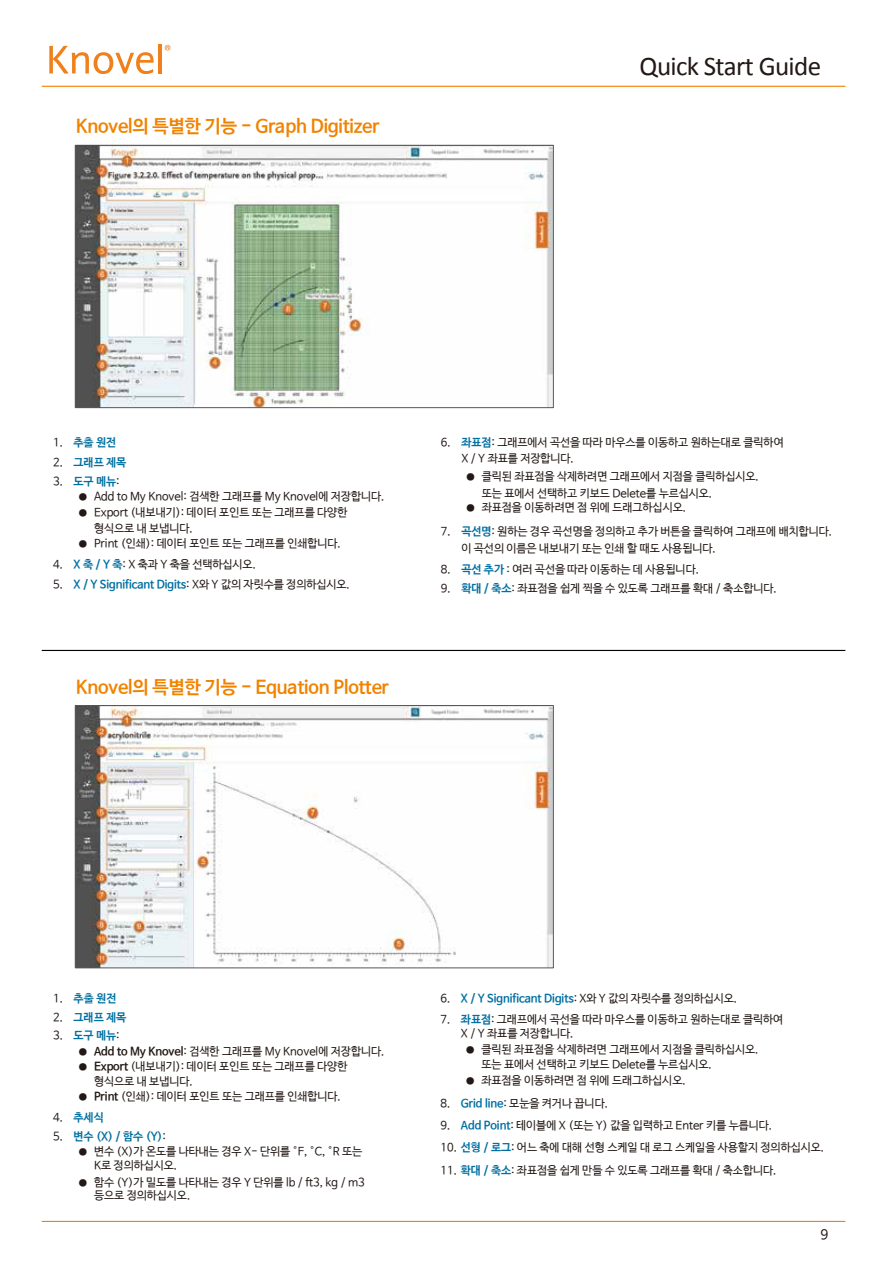
<style>
.page{position:relative;width:893px;height:1263px;background:#fff}
.page>*{position:absolute;margin:0;border:0;box-sizing:border-box;transform-origin:0 0}
.t1{font:27px "Calibri";letter-spacing:-.025em;color:#221815}
.t2{font:700 18.15px "Nanum Barun Gothic";letter-spacing:-.005em;color:#f08300}
.t3{font:13.5px "Nanum Barun Gothic";color:#221815}
.t4{font:11.25px/16.5px "Nanum Barun Gothic";letter-spacing:-.005em;color:#221815}
.t5{font:700 11.25px "Nanum Barun Gothic";letter-spacing:-.005em;color:#0070a2}
.s1{font-weight:400;color:#221815}
.s2{font-family:"Adobe Myungjo Std";font-weight:500;font-size:8.25px}
.s3{font-weight:700;color:#0070a2}
.s4{font-weight:700}
</style>
<div class="page">
<hr style="left:42px;top:86px;width:803px;height:1px;background:#f08300">
<img style="left:77px;top:147px;width:475px;height:259px">
<div style="left:75px;top:145px;width:479px;height:263px;border:1px solid #595757"></div>
<img style="left:77px;top:707px;width:475px;height:259px">
<div style="left:75px;top:705px;width:479px;height:263px;border:1px solid #595757"></div>
<hr style="left:42px;top:1221px;width:803px;height:1px;background:#f08300">
<hr style="left:42px;top:650px;width:803px;height:1px;background:#040000">
<svg style="left:49px;top:46px;width:105px;height:28px"></svg>
<hr style="left:158px;top:44px;width:4px;height:29px;background:#ef801b">
<svg style="left:165px;top:45px;width:5px;height:6px"></svg>
<h2 class="t2" style="left:76px;top:117px;width:305px">Knovel의 특별한 기능 - Graph Digitizer</h2>
<h1 class="t1" style="left:640px;top:49px;width:183px">Quick Start Guide</h1>
<p class="t5" style="left:53px;top:436px;width:65px"><span class="s1">1.</span> 추출 원전</p>
<p class="t5" style="left:53px;top:457px;width:75px"><span class="s1">2.</span> 그래프 제목</p>
<p class="t5" style="left:53px;top:476px;width:68px"><span class="s1">3.</span> 도구 메뉴<span class="s1">:</span></p>
<p class="t4" style="left:79px;top:489px;width:307px"><span class="s2">●</span> Add to My Knovel: 검색한 그래프를 My Knovel에 저장합니다.</p>
<p class="t4" style="left:94px;top:504px;width:255px;text-indent:-15px"><span class="s2">●</span> Export (내보내기): 데이터 포인트 또는 그래프를 다양한 형식으로 내 보냅니다.</p>
<p class="t4" style="left:79px;top:536px;width:264px"><span class="s2">●</span> Print (인쇄): 데이터 포인트 또는 그래프를 인쇄합니다.</p>
<p class="t4" style="left:53px;top:556px;width:204px">4. <span class="s3">X 축 / Y 축</span>: X 축과 Y 축을 선택하십시오.</p>
<p class="t5" style="left:53px;top:579px;width:298px"><span class="s1">5.</span> X / Y Significant Digits<span class="s1">: X와 Y 값의 자릿수를 정의하십시오.</span></p>
<h2 class="t2" style="left:76px;top:677px;width:314px">Knovel의 특별한 기능 - Equation Plotter</h2>
<p class="t4" style="left:461px;top:434px;width:324px;text-indent:-20px">6. <span class="s3">좌표점</span>: 그래프에서 곡선을 따라 마우스를 이동하고 원하는대로 클릭하여<br>X / Y 좌표를 저장합니다.</p>
<p class="t4" style="left:482px;top:469px;width:279px;text-indent:-15px"><span class="s2">●</span> 클릭된 좌표점을 삭제하려면 그래프에서 지점을 클릭하십시오. 또는 표에서 선택하고 키보드 Delete를 누르십시오.</p>
<p class="t4" style="left:466px;top:500px;width:221px"><span class="s2">●</span> 좌표점을 이동하려면 점 위에 드래그하십시오.</p>
<p class="t4" style="left:461px;top:524px;width:372px;text-indent:-20px">7. <span class="s3">곡선명</span>: 원하는 경우 곡선명을 정의하고 추가 버튼을 클릭하여 그래프에 배치합니다. 이 곡선의 이름은 내보내기 또는 인쇄 할 때도 사용됩니다.</p>
<p class="t4" style="left:441px;top:561px;width:260px">8. <span class="s3">곡선 추가</span> : 여러 곡선을 따라 이동하는 데 사용됩니다.</p>
<p class="t4" style="left:441px;top:580px;width:337px">9. <span class="s3">확대 / 축소</span>: 좌표점을 쉽게 찍을 수 있도록 그래프를 확대 / 축소합니다.</p>
<p class="t5" style="left:53px;top:992px;width:65px"><span class="s1">1.</span> 추출 원전</p>
<p class="t5" style="left:53px;top:1011px;width:75px"><span class="s1">2.</span> 그래프 제목</p>
<p class="t5" style="left:53px;top:1030px;width:68px"><span class="s1">3.</span> 도구 메뉴<span class="s1">:</span></p>
<p class="t4" style="left:79px;top:1043px;width:307px"><span class="s2">●</span> <span class="s4">Add to My Knovel</span>: 검색한 그래프를 My Knovel에 저장합니다.</p>
<p class="t4" style="left:94px;top:1059px;width:255px;line-height:14.9px;text-indent:-15px"><span class="s2">●</span> <span class="s4">Export</span> (내보내기): 데이터 포인트 또는 그래프를 다양한 형식으로 내 보냅니다.</p>
<p class="t4" style="left:79px;top:1088px;width:264px"><span class="s2">●</span> <span class="s4">Print</span> (인쇄): 데이터 포인트 또는 그래프를 인쇄합니다.</p>
<p class="t5" style="left:53px;top:1112px;width:52px"><span class="s1">4.</span> 추세식</p>
<p class="t5" style="left:53px;top:1131px;width:114px"><span class="s1">5.</span> 변수 (X) / 함수 (Y)<span class="s1">:</span></p>
<p class="t4" style="left:94px;top:1145px;width:270px;line-height:13.5px;text-indent:-15px"><span class="s2">●</span> 변수 (X)가 온도를 나타내는 경우 X- 단위를 °F, °C, °R 또는<br>K로 정의하십시오.</p>
<p class="t4" style="left:94px;top:1176px;width:272px;line-height:13.5px;text-indent:-15px"><span class="s2">●</span> 함수 (Y)가 밀도를 나타내는 경우 Y 단위를 lb / ft3, kg / m3 등으로 정의하십시오.</p>
<p class="t5" style="left:440px;top:992px;width:298px"><span class="s1">6.</span> X / Y Significant Digits<span class="s1">: X와 Y 값의 자릿수를 정의하십시오.</span></p>
<p class="t4" style="left:461px;top:1013px;width:324px;line-height:13.5px;text-indent:-20px">7. <span class="s3">좌표점</span>: 그래프에서 곡선을 따라 마우스를 이동하고 원하는대로 클릭하여<br>X / Y 좌표를 저장합니다.</p>
<p class="t4" style="left:481px;top:1042px;width:279px;line-height:15px;text-indent:-15px"><span class="s2">●</span> 클릭된 좌표점을 삭제하려면 그래프에서 지점을 클릭하십시오. 또는 표에서 선택하고 키보드 Delete를 누르십시오.</p>
<p class="t4" style="left:466px;top:1072px;width:221px"><span class="s2">●</span> 좌표점을 이동하려면 점 위에 드래그하십시오.</p>
<p class="t4" style="left:440px;top:1096px;width:169px">8. <span class="s3">Grid line</span>: 모눈을 켜거나 끕니다.</p>
<p class="t4" style="left:440px;top:1118px;width:333px">9. <span class="s3">Add Point</span>: 테이블에 X (또는 Y) 값을 입력하고 Enter 키를 누릅니다.</p>
<p class="t4" style="left:440px;top:1140px;width:385px">10. <span class="s3">선형 / 로그</span>: 어느 축에 대해 선형 스케일 대 로그 스케일을 사용할지 정의하십시오.</p>
<p class="t4" style="left:440px;top:1162px;width:337px">11. <span class="s3">확대 / 축소</span>: 좌표점을 쉽게 만들 수 있도록 그래프를 확대 / 축소합니다.</p>
<p class="t3" style="left:821px;top:1227px;width:9px">9</p>
</div>
